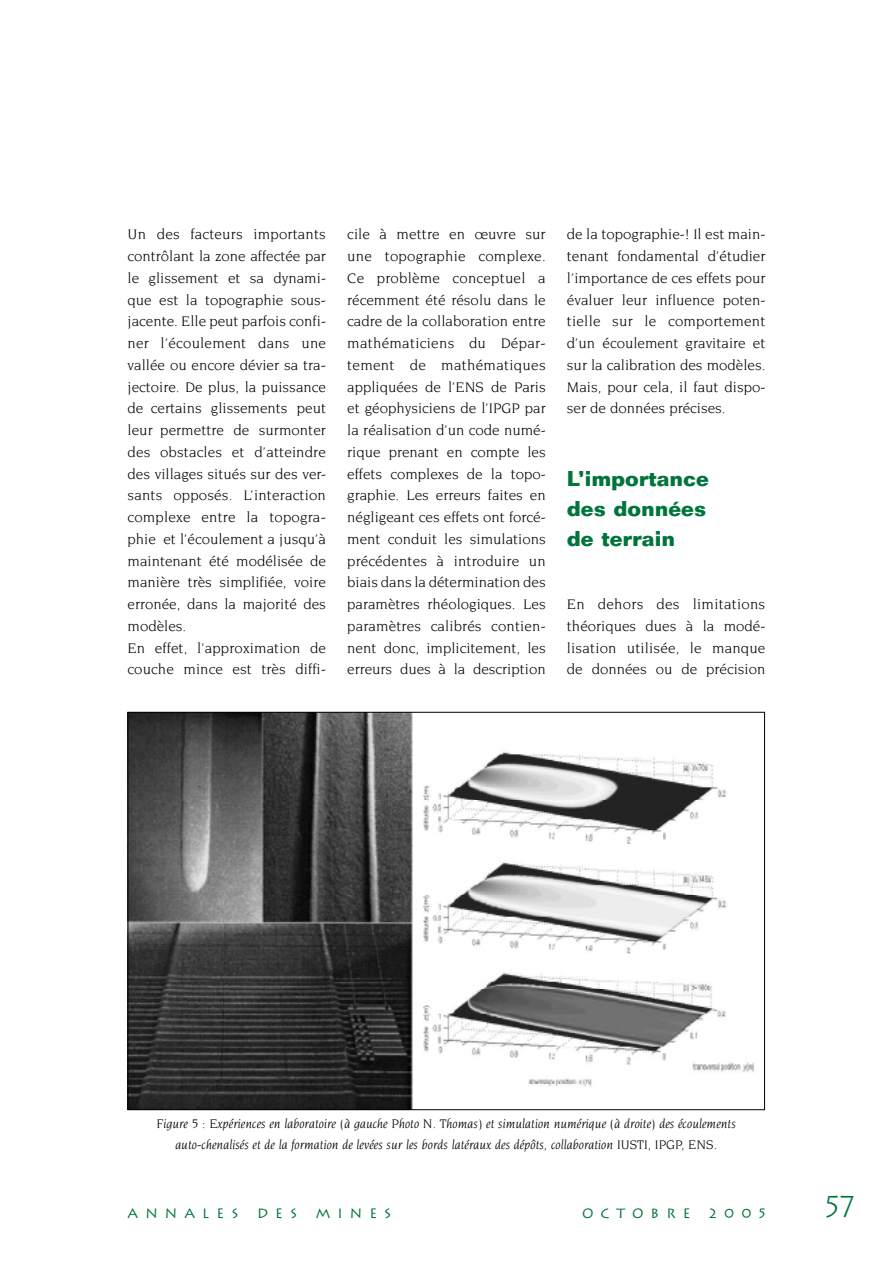
<style>
.page{position:relative;width:893px;height:1263px;background:#fff}
.page>*{position:absolute;margin:0;border:0;box-sizing:border-box;transform-origin:0 0}
.t1{font:300 30px "Lithos";color:#00753b}
.t2{font:700 21px/30px "Folio";color:#00753b}
.t3{font:15px/21.8px "Novarese";color:#000;text-align:justify}
.t4{font:italic 13.5px/21px "Novarese";color:#000;text-align:center}
.t5{font:13.5px "Lithos";letter-spacing:.525em;color:#00753b}
</style>
<div class="page">
<img style="left:130px;top:714px;width:624px;height:394px">
<p class="t3" style="left:128px;top:223px;width:200px;text-align:left">Un des facteurs importants contrôlant la zone affectée par le glissement et sa dynami&shy;que est la topographie sous&shy;jacente. Elle peut parfois confi&shy;ner l’écoulement dans une vallée ou encore dévier sa tra&shy;jectoire. De plus, la puissance de certains glissements peut leur permettre de surmonter des obstacles et d’atteindre des villages situés sur des ver&shy;sants opposés. L’interaction complexe entre la topogra&shy;phie et l’écoulement a jusqu’à maintenant été modélisée de manière très simplifiée, voire erronée, dans la majorité des modèles.<br>En effet, l’approximation de couche mince est très diffi-</p>
<p class="t3" style="left:347px;top:223px;width:200px">cile à mettre en œuvre sur une topographie complexe.<br>Ce problème conceptuel a récemment été résolu dans le cadre de la collaboration entre mathématiciens du Dépar&shy;tement de mathématiques appliquées de l’ENS de Paris et géophysiciens de l’IPGP par la réalisation d’un code numé&shy;rique prenant en compte les effets complexes de la topo&shy;graphie. Les erreurs faites en négligeant ces effets ont forcé&shy;ment conduit les simulations précédentes à introduire un biais dans la détermination des paramètres rhéologiques. Les paramètres calibrés contien&shy;nent donc, implicitement, les erreurs dues à la description</p>
<p class="t3" style="left:567px;top:223px;width:200px">de la topographie‑! Il est main&shy;tenant fondamental d’étudier l’importance de ces effets pour évaluer leur influence poten&shy;tielle sur le comportement d’un écoulement gravitaire et sur la calibration des modèles.<br>Mais, pour cela, il faut dispo&shy;ser de données précises.</p>
<h2 class="t2" style="left:567px;top:463px;width:143px">L’importance des données de terrain</h2>
<p class="t3" style="left:567px;top:593px;width:200px">En dehors des limitations théoriques dues à la modé&shy;lisation utilisée, le manque de données ou de précision</p>
<p class="t4" style="left:157px;top:1113px;width:581px">Figure 5 : Expériences en laboratoire (à gauche Photo N. Thomas) et simulation numérique (à droite) des écoulements auto-chenalisés et de la formation de levées sur les bords latéraux des dépôts, collaboration IUSTI, IPGP, ENS.</p>
<p class="t5" style="left:128px;top:1205px;width:112px">ANNALES</p>
<p class="t5" style="left:257px;top:1205px;width:42px">DES</p>
<p class="t5" style="left:316px;top:1205px;width:77px">MINES</p>
<p class="t5" style="left:582px;top:1205px;width:110px">OCTOBRE</p>
<p class="t5" style="left:709px;top:1205px;width:58px">2005</p>
<h1 class="t1" style="left:824px;top:1189px;width:32px">57</h1>
</div>
